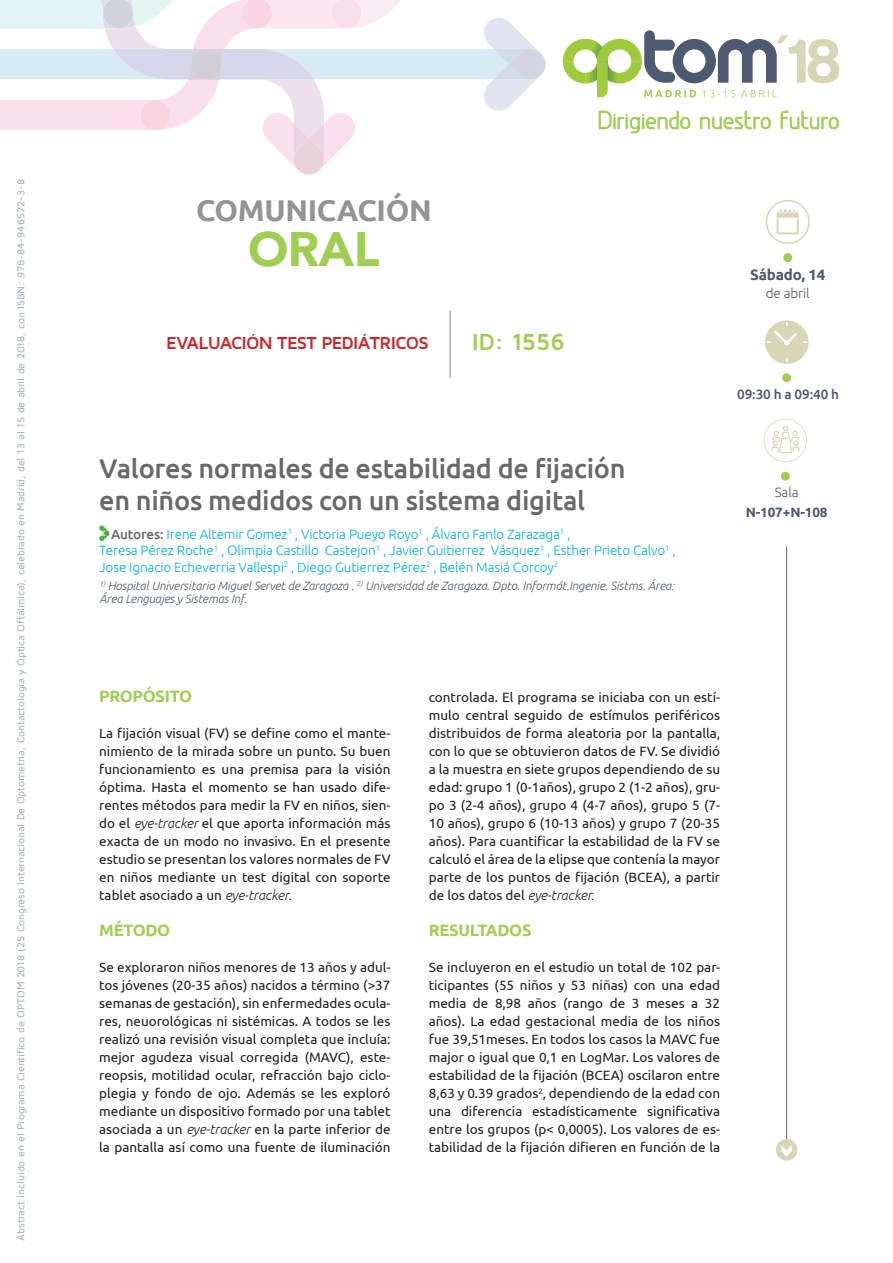
<style>
.page{position:relative;width:893px;height:1263px;background:#fff}
.page>*{position:absolute;margin:0;border:0;box-sizing:border-box;transform-origin:0 0}
.t1{font:900 48.3px "Avenir";color:#a0ce53}
.t2{font:700 30px "Ubuntu";letter-spacing:-.01em;color:#929497}
.t3{font:500 27px/31.5px "Ubuntu";letter-spacing:-.01em;color:#69696c}
.t4{font:700 24.15px "Maven Pro";color:#a0ce53}
.t5{font:23.4px "Greyscale Basic";color:#a0ce53}
.t6{font:700 18px "Maven Pro";letter-spacing:-.045em;color:#d1232a}
.t7{font:700 16.5px "Ubuntu";letter-spacing:-.02em;color:#a0ce53}
.t8{font:700 15px "Ubuntu";color:#4e5a71}
.t9{font:13.5px/18px "Ubuntu";color:#231f20;text-align:justify}
.t10{font:300 13.5px/16.5px "Ubuntu";letter-spacing:-.01em;color:#00aee8}
.t11{font:500 13.5px "Ubuntu";letter-spacing:-.01em;color:#4e5a71}
.t12{font:300 13.5px "Ubuntu";letter-spacing:-.01em;color:#4e5a71}
.t13{font:700 13.5px "Ubuntu";letter-spacing:-.01em;color:#4e5a71}
.t14{font:italic 300 12px/13.5px "Ubuntu";letter-spacing:-.01em;color:#4e5a71}
.t15{font:500 10.5px "Maven Pro";letter-spacing:-.015em;color:#a5b4be}
.s1{font-weight:500;color:#69696c}
.s2{font-weight:300;font-style:italic}
</style>
<div class="page">
<svg style="left:563px;top:30px;width:276px;height:67px"></svg>
<svg style="left:599px;top:111px;width:91px;height:22px"></svg>
<svg style="left:700px;top:111px;width:71px;height:18px"></svg>
<svg style="left:781px;top:111px;width:58px;height:18px"></svg>
<svg style="left:0;top:0;width:545px;height:175px"></svg>
<div style="left:776px;top:1139px;width:21px;height:21px;background:#d9d6b7;border-radius:50%"></div>
<svg style="left:781px;top:1145px;width:11px;height:12px"></svg>
<div style="left:783px;top:253px;width:9px;height:9px;background:#a0ce53;border-radius:50%"></div>
<div style="left:766px;top:200px;width:44px;height:44px;border:2px solid #d9d6b7;border-radius:50%"></div>
<svg style="left:777px;top:209px;width:22px;height:25px"></svg>
<div style="left:781px;top:472px;width:9px;height:9px;background:#a0ce53;border-radius:50%"></div>
<div style="left:764px;top:419px;width:43px;height:43px;border:1px solid #dfe2c7;border-radius:50%"></div>
<svg style="left:771px;top:425px;width:29px;height:28px"></svg>
<div style="left:782px;top:373px;width:9px;height:9px;background:#a0ce53;border-radius:50%"></div>
<svg style="left:765px;top:320px;width:44px;height:44px"></svg>
<hr style="left:786px;top:546px;width:1px;height:593px;background:#69696c">
<svg style="left:99px;top:526px;width:10px;height:15px"></svg>
<hr style="left:450px;top:310px;width:1px;height:68px;background:#7a8086">
<p class="t15" style="left:14px;top:1240px;width:1063px;rotate:-90deg">Abstract incluido en el Programa Científico de OPTOM 2018 (25 Congreso internacional De Optometría, Contactología y Óptica Oftálmica), celebrado en Madrid, del 13 al 15 de abril de 2018, con ISBN: 978-84-946572-3-8</p>
<h2 class="t2" style="left:196px;top:192px;width:237px">COMUNICACIÓN</h2>
<h1 class="t1" style="left:248px;top:208px;width:133px">ORAL</h1>
<h3 class="t6" style="left:166px;top:332px;width:264px">EVALUACIÓN TEST PEDIÁTRICOS</h3>
<h3 class="t4" style="left:472px;top:327px;width:94px">ID: 1556</h3>
<h3 class="t5" style="left:597px;top:106px;width:244px">Dirigiendo nuestro futuro</h3>
<p class="t8" style="left:750px;top:265px;width:77px">SÁBADO, 14</p>
<p class="t12" style="left:766px;top:285px;width:45px">de abril</p>
<p class="t11" style="left:737px;top:385px;width:103px">09:30 h a 09:40 h</p>
<h3 class="t3" style="left:99px;top:452px;width:528px">Valores normales de estabilidad de fijación en niños medidos con un sistema digital</h3>
<p class="t10" style="left:99px;top:525px;width:578px;text-indent:12px"><span class="s1">Autores:</span> Irene Altemir Gomez<sup>1</sup> , Victoria Pueyo Royo<sup>1</sup> , Álvaro Fanlo Zarazaga<sup>1</sup> ,<br>Teresa Pérez Roche<sup>1</sup> , Olimpia Castillo Castejon<sup>1</sup> , Javier Guitierrez Vásquez<sup>1</sup> , Esther Prieto Calvo<sup>1</sup> ,<br>Jose Ignacio Echeverría Vallespi<sup>2</sup> , Diego Gutierrez Pérez<sup>2</sup> , Belén Masiá Corcoy<sup>2</sup></p>
<p class="t14" style="left:99px;top:578px;width:577px"><sup>1)</sup> Hospital Universitario Miguel Servet de Zaragoza . <sup>2)</sup> Universidad de Zaragoza. Dpto. Informát.Ingenie. Sistms. Área:<br>Área Lenguajes y Sistemas Inf.</p>
<p class="t12" style="left:775px;top:484px;width:25px">Sala</p>
<p class="t13" style="left:746px;top:504px;width:83px">N-107+N-108</p>
<p class="t7" style="left:99px;top:686px;width:94px">PROPÓSITO</p>
<p class="t9" style="left:99px;top:724px;width:293px">La fijación visual (FV) se define como el mante&shy;nimiento de la mirada sobre un punto. Su buen funcionamiento es una premisa para la visión óptima. Hasta el momento se han usado dife&shy;rentes métodos para medir la FV en niños, sien&shy;do el <span class="s2">eye-tracker</span> el que aporta información más exacta de un modo no invasivo. En el presente estudio se presentan los valores normales de FV en niños mediante un test digital con soporte tablet asociado a un <span class="s2">eye-tracker.</span></p>
<p class="t7" style="left:99px;top:920px;width:73px">MÉTODO</p>
<p class="t9" style="left:99px;top:958px;width:293px">Se exploraron niños menores de 13 años y adul&shy;tos jóvenes (20-35 años) nacidos a término (&gt;37 semanas de gestación), sin enfermedades ocula&shy;res, neuorológicas ni sistémicas. A todos se les realizó una revisión visual completa que incluía: mejor agudeza visual corregida (MAVC), este&shy;reopsis, motilidad ocular, refracción bajo ciclo&shy;plegia y fondo de ojo. Además se les exploró mediante un dispositivo formado por una tablet asociada a un <span class="s2">eye-tracker</span> en la parte inferior de la pantalla así como una fuente de iluminación</p>
<p class="t9" style="left:429px;top:688px;width:293px">controlada. El programa se iniciaba con un estí&shy;mulo central seguido de estímulos periféricos distribuidos de forma aleatoria por la pantalla, con lo que se obtuvieron datos de FV. Se dividió a la muestra en siete grupos dependiendo de su edad: grupo 1 (0-1años), grupo 2 (1-2 años), gru&shy;po 3 (2-4 años), grupo 4 (4-7 años), grupo 5 (7- 10 años), grupo 6 (10-13 años) y grupo 7 (20-35 años). Para cuantificar la estabilidad de la FV se calculó el área de la elipse que contenía la mayor parte de los puntos de fijación (BCEA), a partir de los datos del <span class="s2">eye-tracker.</span></p>
<p class="t7" style="left:429px;top:920px;width:104px">RESULTADOS</p>
<p class="t9" style="left:429px;top:958px;width:293px">Se incluyeron en el estudio un total de 102 par&shy;ticipantes (55 niños y 53 niñas) con una edad media de 8,98 años (rango de 3 meses a 32 años). La edad gestacional media de los niños fue 39,51meses. En todos los casos la MAVC fue major o igual que 0,1 en LogMar. Los valores de estabilidad de la fijación (BCEA) oscilaron entre 8,63 y 0.39 grados<sup>2</sup>, dependiendo de la edad con una diferencia estadísticamente significativa entre los grupos (p&lt; 0,0005). Los valores de es&shy;tabilidad de la fijación difieren en función de la</p>
</div>
